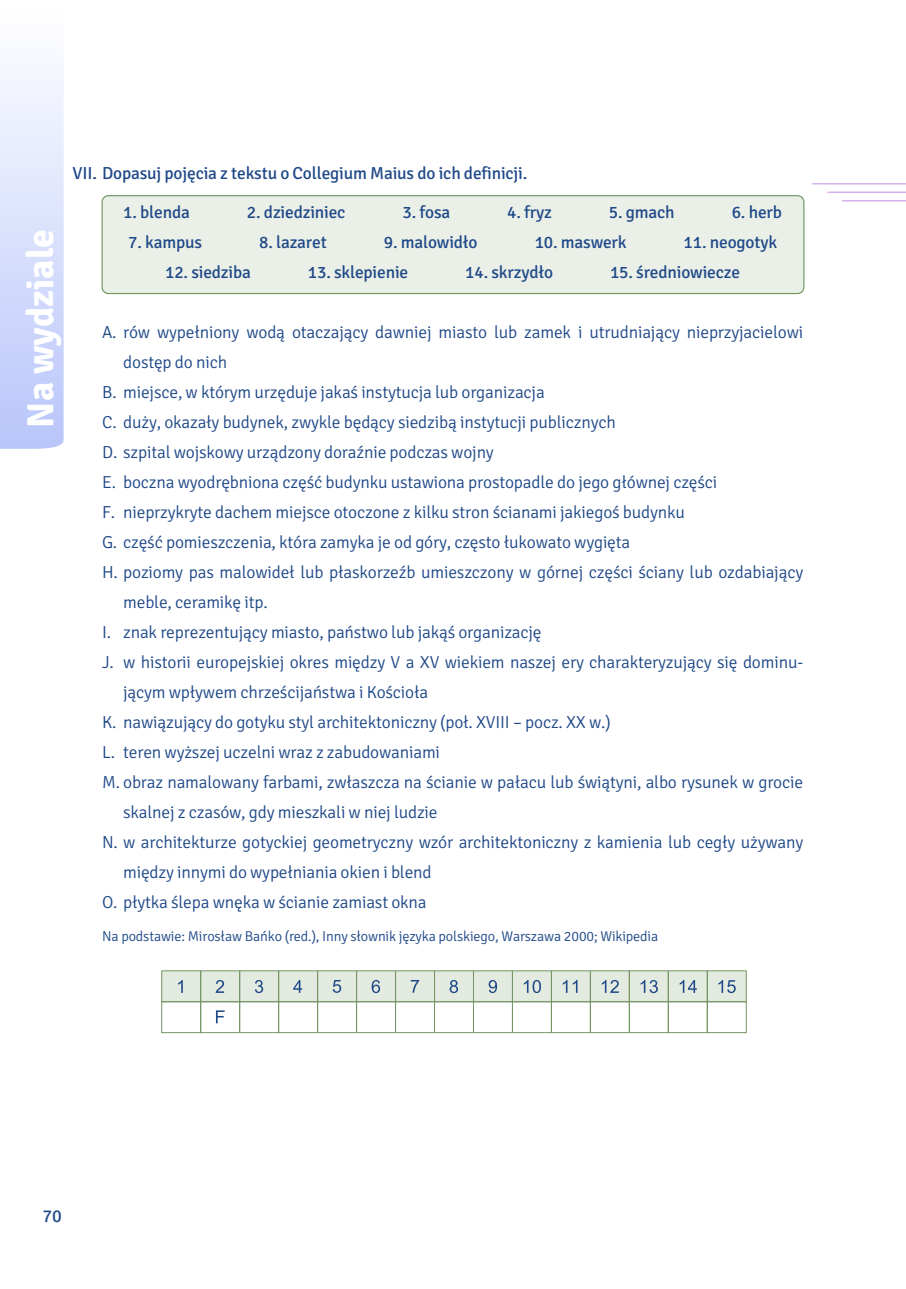
<style>
.page{position:relative;width:906px;height:1289px;background:#fff}
.page>*{position:absolute;margin:0;border:0;box-sizing:border-box;transform-origin:0 0}
.t1{font:700 37.5px "Signika";color:#fff}
.t2{font:18px "Signika";color:#1f4988}
.t3{font:300 17.4px "Signika";letter-spacing:-.01em;color:#1f4988}
.t4{font:17.4px "Signika";letter-spacing:-.01em;color:#1f4988}
.t5{font:300 14.25px "Signika";letter-spacing:-.01em;color:#1f4988}
</style>
<div class="page">
<svg style="left:0;top:74px;width:64px;height:375px;background:#d6ddfc"></svg>
<div style="left:102px;top:196px;width:702px;height:97px;background:#eaefe7;border-radius:6px"></div>
<div style="left:101px;top:195px;width:703px;height:99px;border:1px solid #739662;border-radius:6px"></div>
<div style="left:162px;top:970px;width:39px;height:31px;background:#e3eadf"></div>
<div style="left:161px;top:970px;width:40px;height:32px;border:1px solid #739662"></div>
<div style="left:201px;top:970px;width:39px;height:31px;background:#e3eadf"></div>
<div style="left:200px;top:970px;width:40px;height:32px;border:1px solid #739662"></div>
<div style="left:240px;top:970px;width:39px;height:31px;background:#e3eadf"></div>
<div style="left:239px;top:970px;width:40px;height:32px;border:1px solid #739662"></div>
<div style="left:279px;top:970px;width:38px;height:31px;background:#e3eadf"></div>
<div style="left:278px;top:970px;width:40px;height:32px;border:1px solid #739662"></div>
<div style="left:317px;top:970px;width:39px;height:31px;background:#e3eadf"></div>
<div style="left:317px;top:970px;width:40px;height:32px;border:1px solid #739662"></div>
<div style="left:161px;top:1001px;width:40px;height:31px;border:1px solid #739662"></div>
<div style="left:200px;top:1001px;width:40px;height:31px;border:1px solid #739662"></div>
<div style="left:239px;top:1001px;width:40px;height:31px;border:1px solid #739662"></div>
<div style="left:278px;top:1001px;width:40px;height:31px;border:1px solid #739662"></div>
<div style="left:317px;top:1001px;width:40px;height:31px;border:1px solid #739662"></div>
<div style="left:356px;top:970px;width:39px;height:31px;background:#e3eadf"></div>
<div style="left:356px;top:970px;width:40px;height:32px;border:1px solid #739662"></div>
<div style="left:395px;top:970px;width:39px;height:31px;background:#e3eadf"></div>
<div style="left:395px;top:970px;width:40px;height:32px;border:1px solid #739662"></div>
<div style="left:434px;top:970px;width:39px;height:31px;background:#e3eadf"></div>
<div style="left:434px;top:970px;width:40px;height:32px;border:1px solid #739662"></div>
<div style="left:473px;top:970px;width:39px;height:31px;background:#e3eadf"></div>
<div style="left:473px;top:970px;width:40px;height:32px;border:1px solid #739662"></div>
<div style="left:512px;top:970px;width:39px;height:31px;background:#e3eadf"></div>
<div style="left:512px;top:970px;width:40px;height:32px;border:1px solid #739662"></div>
<div style="left:356px;top:1001px;width:40px;height:31px;border:1px solid #739662"></div>
<div style="left:395px;top:1001px;width:40px;height:31px;border:1px solid #739662"></div>
<div style="left:434px;top:1001px;width:40px;height:31px;border:1px solid #739662"></div>
<div style="left:473px;top:1001px;width:40px;height:31px;border:1px solid #739662"></div>
<div style="left:512px;top:1001px;width:40px;height:31px;border:1px solid #739662"></div>
<div style="left:551px;top:970px;width:39px;height:31px;background:#e3eadf"></div>
<div style="left:551px;top:970px;width:39px;height:32px;border:1px solid #739662"></div>
<div style="left:590px;top:970px;width:39px;height:31px;background:#e3eadf"></div>
<div style="left:590px;top:970px;width:39px;height:32px;border:1px solid #739662"></div>
<div style="left:629px;top:970px;width:39px;height:31px;background:#e3eadf"></div>
<div style="left:629px;top:970px;width:39px;height:32px;border:1px solid #739662"></div>
<div style="left:668px;top:970px;width:39px;height:31px;background:#e3eadf"></div>
<div style="left:668px;top:970px;width:39px;height:32px;border:1px solid #739662"></div>
<div style="left:707px;top:970px;width:39px;height:31px;background:#e3eadf"></div>
<div style="left:707px;top:970px;width:39px;height:32px;border:1px solid #739662"></div>
<div style="left:551px;top:1001px;width:39px;height:31px;border:1px solid #739662"></div>
<div style="left:590px;top:1001px;width:39px;height:31px;border:1px solid #739662"></div>
<div style="left:629px;top:1001px;width:39px;height:31px;border:1px solid #739662"></div>
<div style="left:668px;top:1001px;width:39px;height:31px;border:1px solid #739662"></div>
<div style="left:707px;top:1001px;width:39px;height:31px;border:1px solid #739662"></div>
<svg style="left:178px;top:980px;width:5px;height:12px"></svg>
<svg style="left:216px;top:980px;width:8px;height:12px"></svg>
<svg style="left:255px;top:980px;width:8px;height:13px"></svg>
<svg style="left:293px;top:980px;width:9px;height:12px"></svg>
<svg style="left:333px;top:980px;width:8px;height:12px"></svg>
<svg style="left:371px;top:980px;width:9px;height:13px"></svg>
<svg style="left:411px;top:980px;width:8px;height:12px"></svg>
<svg style="left:449px;top:980px;width:9px;height:13px"></svg>
<svg style="left:488px;top:980px;width:9px;height:13px"></svg>
<svg style="left:524px;top:980px;width:17px;height:13px"></svg>
<svg style="left:563px;top:980px;width:4px;height:12px"></svg>
<svg style="left:573px;top:980px;width:4px;height:12px"></svg>
<svg style="left:601px;top:980px;width:18px;height:12px"></svg>
<svg style="left:640px;top:980px;width:18px;height:13px"></svg>
<svg style="left:679px;top:980px;width:18px;height:12px"></svg>
<svg style="left:718px;top:980px;width:17px;height:13px"></svg>
<svg style="left:216px;top:1010px;width:9px;height:13px"></svg>
<hr style="left:812px;top:183px;width:94px;height:1px;background:#d7b1ee">
<hr style="left:827px;top:191px;width:79px;height:2px;background:#d7b1ee">
<hr style="left:842px;top:200px;width:64px;height:1px;background:#d7b1ee">
<h1 class="t1" style="left:18px;top:427px;width:200px;rotate:-90deg">Na wydziale</h1>
<p class="t4" style="left:73px;top:162px;width:456px">VII. Dopasuj pojęcia z tekstu o Collegium Maius do ich definicji.</p>
<p class="t4" style="left:123px;top:201px;width:68px">1. blenda</p>
<p class="t4" style="left:247px;top:201px;width:100px">2. dziedziniec</p>
<p class="t4" style="left:402px;top:201px;width:49px">3. fosa</p>
<p class="t4" style="left:507px;top:201px;width:46px">4. fryz</p>
<p class="t4" style="left:609px;top:201px;width:67px">5. gmach</p>
<p class="t4" style="left:731px;top:201px;width:52px">6. herb</p>
<p class="t4" style="left:128px;top:231px;width:75px">7. kampus</p>
<p class="t4" style="left:259px;top:231px;width:69px">8. lazaret</p>
<p class="t4" style="left:384px;top:231px;width:95px">9. malowidło</p>
<p class="t4" style="left:534px;top:231px;width:93px">10. maswerk</p>
<p class="t4" style="left:683px;top:231px;width:95px">11. neogotyk</p>
<p class="t4" style="left:165px;top:261px;width:87px">12. siedziba</p>
<p class="t4" style="left:308px;top:261px;width:102px">13. sklepienie</p>
<p class="t4" style="left:465px;top:261px;width:89px">14. skrzydło</p>
<p class="t4" style="left:610px;top:261px;width:132px">15. średniowiecze</p>
<p class="t3" style="left:102px;top:321px;width:702px">A. rów wypełniony wodą otaczający dawniej miasto lub zamek i utrudniający nieprzyjacielowi</p>
<p class="t3" style="left:123px;top:351px;width:106px">dostęp do nich</p>
<p class="t3" style="left:102px;top:381px;width:444px">B. miejsce, w którym urzęduje jakaś instytucja lub organizacja</p>
<p class="t3" style="left:102px;top:411px;width:515px">C. duży, okazały budynek, zwykle będący siedzibą instytucji publicznych</p>
<p class="t3" style="left:102px;top:441px;width:393px">D. szpital wojskowy urządzony doraźnie podczas wojny</p>
<p class="t3" style="left:102px;top:471px;width:617px">E. boczna wyodrębniona część budynku ustawiona prostopadle do jego głównej części</p>
<p class="t3" style="left:102px;top:501px;width:584px">F. nieprzykryte dachem miejsce otoczone z kilku stron ścianami jakiegoś budynku</p>
<p class="t3" style="left:102px;top:531px;width:530px">G. część pomieszczenia, która zamyka je od góry, często łukowato wygięta</p>
<p class="t3" style="left:102px;top:561px;width:702px">H. poziomy pas malowideł lub płaskorzeźb umieszczony w górnej części ściany lub ozdabiający</p>
<p class="t3" style="left:123px;top:591px;width:146px">meble, ceramikę itp.</p>
<p class="t3" style="left:102px;top:621px;width:441px">I. znak reprezentujący miasto, państwo lub jakąś organizację</p>
<p class="t3" style="left:102px;top:651px;width:702px">J. w historii europejskiej okres między V a XV wiekiem naszej ery charakteryzujący się dominu-</p>
<p class="t3" style="left:123px;top:681px;width:306px">jącym wpływem chrześcijaństwa i Kościoła</p>
<p class="t3" style="left:102px;top:711px;width:510px">K. nawiązujący do gotyku styl architektoniczny (poł. XVIII – pocz. XX w.)</p>
<p class="t3" style="left:102px;top:741px;width:339px">L. teren wyższej uczelni wraz z zabudowaniami</p>
<p class="t3" style="left:102px;top:771px;width:702px">M. obraz namalowany farbami, zwłaszcza na ścianie w pałacu lub świątyni, albo rysunek w grocie</p>
<p class="t3" style="left:123px;top:801px;width:316px">skalnej z czasów, gdy mieszkali w niej ludzie</p>
<p class="t3" style="left:102px;top:831px;width:702px">N. w architekturze gotyckiej geometryczny wzór architektoniczny z kamienia lub cegły używany</p>
<p class="t3" style="left:123px;top:861px;width:310px">między innymi do wypełniania okien i blend</p>
<p class="t3" style="left:102px;top:891px;width:326px">O. płytka ślepa wnęka w ścianie zamiast okna</p>
<p class="t5" style="left:102px;top:927px;width:558px">Na podstawie: Mirosław Bańko (red.), Inny słownik języka polskiego, Warszawa 2000; Wikipedia</p>
<p class="t2" style="left:43px;top:1204px;width:21px">70</p>
</div>
